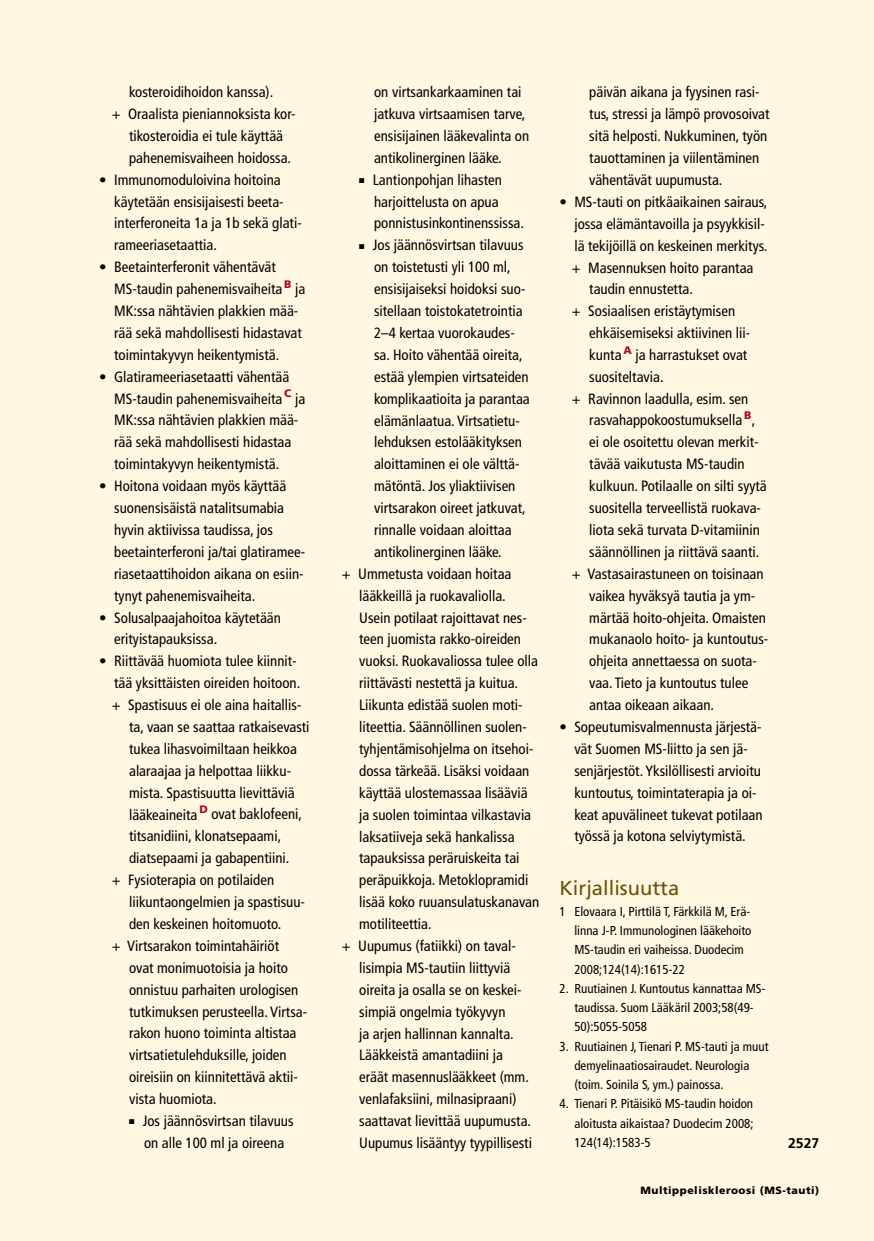
<style>
.page{position:relative;width:874px;height:1241px;background:#fff}
.page>*{position:absolute;margin:0;border:0;box-sizing:border-box;transform-origin:0 0}
.t1{font:20.12px "Frutiger LT Std";color:#6a5209}
.t2{font:condensed 14.88px/21.9px "Frutiger LT Std";color:#000}
.t3{font:700 14px "Frutiger LT Std";color:#000}
.t4{font:condensed 12.95px/19.2px "Frutiger LT Std";color:#000}
.t5{font:900 10.5px "Frutiger LT Std";letter-spacing:.05em;color:#000}
</style>
<div class="page">
<div style="left:0;top:0;width:873px;height:1240px;background:#fff7e2"></div>
<p class="t2" style="left:129px;top:81px;width:146px">kosteroidihoidon kanssa).</p>
<p class="t2" style="left:112px;top:103px;width:185px">+ Oraalista pieniannoksista kor-</p>
<p class="t2" style="left:129px;top:125px;width:155px">tikosteroidia ei tule käyttää</p>
<p class="t2" style="left:129px;top:147px;width:163px">pahenemisvaiheen hoidossa.</p>
<p class="t2" style="left:114px;top:169px;width:189px;text-indent:-15px">• Immunomoduloivina hoitoina käytetään ensisijaisesti beeta&shy;interferoneita 1a ja 1b sekä glati&shy;rameeriasetaattia.</p>
<p class="t2" style="left:114px;top:256px;width:192px;text-indent:-15px">• Beetainterferonit vähentävät MS-taudin pahenemisvaiheita <sup>B</sup> ja MK:ssa nähtävien plakkien mää&shy;rää sekä mahdollisesti hidastavat toimintakyvyn heikentymistä.</p>
<p class="t2" style="left:114px;top:365px;width:192px;text-indent:-15px">• Glatirameeriasetaatti vähentää MS-taudin pahenemisvaiheita <sup>C</sup> ja MK:ssa nähtävien plakkien mää&shy;rää sekä mahdollisesti hidastaa toimintakyvyn heikentymistä.</p>
<p class="t2" style="left:114px;top:475px;width:192px;text-indent:-15px">• Hoitona voidaan myös käyttää suonensisäistä natalitsumabia hyvin aktiivissa taudissa, jos beetainterferoni ja/tai glatiramee&shy;riasetaattihoidon aikana on esiin&shy;tynyt pahenemisvaiheita.</p>
<p class="t2" style="left:114px;top:606px;width:168px;text-indent:-15px">• Solusalpaajahoitoa käytetään erityistapauksissa.</p>
<p class="t2" style="left:99px;top:650px;width:199px">• Riittävää huomiota tulee kiinnit-</p>
<p class="t2" style="left:114px;top:672px;width:187px">tää yksittäisten oireiden hoitoon.</p>
<p class="t2" style="left:112px;top:694px;width:191px">+ Spastisuus ei ole aina haitallis-</p>
<p class="t2" style="left:129px;top:716px;width:182px">ta, vaan se saattaa ratkaisevasti</p>
<p class="t2" style="left:129px;top:737px;width:169px">tukea lihasvoimiltaan heikkoa</p>
<p class="t2" style="left:129px;top:759px;width:163px">alaraajaa ja helpottaa liikku-</p>
<p class="t2" style="left:129px;top:781px;width:167px">mista. Spastisuutta lievittäviä</p>
<p class="t2" style="left:129px;top:803px;width:174px">lääkeaineita <sup>D</sup> ovat baklofeeni,</p>
<p class="t2" style="left:129px;top:825px;width:153px">titsanidiini, klonatsepaami,</p>
<p class="t2" style="left:129px;top:847px;width:162px">diatsepaami ja gabapentiini.</p>
<p class="t2" style="left:112px;top:869px;width:164px">+ Fysioterapia on potilaiden</p>
<p class="t2" style="left:129px;top:890px;width:177px">liikuntaongelmien ja spastisuu-</p>
<p class="t2" style="left:129px;top:912px;width:154px">den keskeinen hoitomuoto.</p>
<p class="t2" style="left:112px;top:934px;width:169px">+ Virtsarakon toimintahäiriöt</p>
<p class="t2" style="left:129px;top:956px;width:160px">ovat monimuotoisia ja hoito</p>
<p class="t2" style="left:129px;top:978px;width:171px">onnistuu parhaiten urologisen</p>
<p class="t2" style="left:129px;top:1000px;width:179px">tutkimuksen perusteella. Virtsa-</p>
<p class="t2" style="left:129px;top:1022px;width:169px">rakon huono toiminta altistaa</p>
<p class="t2" style="left:129px;top:1044px;width:159px">virtsatietulehduksille, joiden</p>
<p class="t2" style="left:129px;top:1066px;width:170px">oireisiin on kiinnitettävä aktii-</p>
<p class="t2" style="left:129px;top:1087px;width:89px">vista huomiota.</p>
<p class="t2" style="left:129px;top:1109px;width:166px;text-align:center">■ Jos jäännösvirtsan tilavuus on alle 100 ml ja oireena</p>
<p class="t2" style="left:374px;top:81px;width:157px">on virtsankarkaaminen tai jatkuva virtsaamisen tarve, ensisijainen lääkevalinta on antikolinerginen lääke.</p>
<p class="t2" style="left:374px;top:169px;width:151px;text-indent:-15px">■ Lantionpohjan lihasten harjoittelusta on apua ponnistusinkontinenssissa.</p>
<p class="t2" style="left:359px;top:234px;width:166px">■ Jos jäännösvirtsan tilavuus</p>
<p class="t2" style="left:374px;top:256px;width:138px">on toistetusti yli 100 ml,</p>
<p class="t2" style="left:374px;top:278px;width:153px">ensisijaiseksi hoidoksi suo-</p>
<p class="t2" style="left:374px;top:300px;width:150px">sitellaan toistokatetrointia</p>
<p class="t2" style="left:374px;top:322px;width:142px">2–4 kertaa vuorokaudes-</p>
<p class="t2" style="left:374px;top:344px;width:150px">sa. Hoito vähentää oireita,</p>
<p class="t2" style="left:374px;top:365px;width:156px">estää ylempien virtsateiden</p>
<p class="t2" style="left:374px;top:387px;width:157px">komplikaatioita ja parantaa</p>
<p class="t2" style="left:374px;top:409px;width:147px">elämänlaatua. Virtsatietu-</p>
<p class="t2" style="left:374px;top:431px;width:149px">lehduksen estolääkityksen</p>
<p class="t2" style="left:374px;top:453px;width:147px">aloittaminen ei ole välttä-</p>
<p class="t2" style="left:374px;top:475px;width:143px">mätöntä. Jos yliaktiivisen</p>
<p class="t2" style="left:374px;top:497px;width:153px">virtsarakon oireet jatkuvat,</p>
<p class="t2" style="left:374px;top:519px;width:139px">rinnalle voidaan aloittaa</p>
<p class="t2" style="left:374px;top:541px;width:129px">antikolinerginen lääke.</p>
<p class="t2" style="left:341px;top:562px;width:171px">+ Ummetusta voidaan hoitaa</p>
<p class="t2" style="left:359px;top:584px;width:148px">lääkkeillä ja ruokavaliolla.</p>
<p class="t2" style="left:359px;top:606px;width:169px">Usein potilaat rajoittavat nes-</p>
<p class="t2" style="left:359px;top:628px;width:163px">teen juomista rakko-oireiden</p>
<p class="t2" style="left:359px;top:650px;width:180px">vuoksi. Ruokavaliossa tulee olla</p>
<p class="t2" style="left:359px;top:672px;width:160px">riittävästi nestettä ja kuitua.</p>
<p class="t2" style="left:359px;top:694px;width:165px">Liikunta edistää suolen moti-</p>
<p class="t2" style="left:359px;top:716px;width:169px">liteettia. Säännöllinen suolen-</p>
<p class="t2" style="left:359px;top:737px;width:176px">tyhjentämisohjelma on itsehoi-</p>
<p class="t2" style="left:359px;top:759px;width:172px">dossa tärkeää. Lisäksi voidaan</p>
<p class="t2" style="left:359px;top:781px;width:170px">käyttää ulostemassaa lisääviä</p>
<p class="t2" style="left:359px;top:803px;width:173px">ja suolen toimintaa vilkastavia</p>
<p class="t2" style="left:359px;top:825px;width:157px">laksatiiveja sekä hankalissa</p>
<p class="t2" style="left:359px;top:847px;width:162px">tapauksissa peräruiskeita tai</p>
<p class="t2" style="left:359px;top:869px;width:171px">peräpuikkoja. Metoklopramidi</p>
<p class="t2" style="left:359px;top:891px;width:181px">lisää koko ruuansulatuskanavan</p>
<p class="t2" style="left:359px;top:912px;width:74px">motiliteettia.</p>
<p class="t2" style="left:341px;top:934px;width:175px">+ Uupumus (fatiikki) on taval-</p>
<p class="t2" style="left:359px;top:956px;width:153px">lisimpia MS-tautiin liittyviä</p>
<p class="t2" style="left:359px;top:978px;width:164px">oireita ja osalla se on keskei-</p>
<p class="t2" style="left:359px;top:1000px;width:148px">simpiä ongelmia työkyvyn</p>
<p class="t2" style="left:359px;top:1022px;width:156px">ja arjen hallinnan kannalta.</p>
<p class="t2" style="left:359px;top:1044px;width:145px">Lääkkeistä amantadiini ja</p>
<p class="t2" style="left:359px;top:1066px;width:171px">eräät masennuslääkkeet (mm.</p>
<p class="t2" style="left:359px;top:1088px;width:159px">venlafaksiini, milnasipraani)</p>
<p class="t2" style="left:359px;top:1109px;width:173px">saattavat lievittää uupumusta.</p>
<p class="t2" style="left:359px;top:1131px;width:174px">Uupumus lisääntyy tyypillisesti</p>
<p class="t2" style="left:589px;top:81px;width:182px">päivän aikana ja fyysinen rasi&shy;tus, stressi ja lämpö provosoivat sitä helposti. Nukkuminen, työn tauottaminen ja viilentäminen vähentävät uupumusta.</p>
<p class="t2" style="left:559px;top:191px;width:209px">• MS-tauti on pitkäaikainen sairaus,</p>
<p class="t2" style="left:574px;top:213px;width:192px">jossa elämäntavoilla ja psyykkisil-</p>
<p class="t2" style="left:574px;top:234px;width:194px">lä tekijöillä on keskeinen merkitys.</p>
<p class="t2" style="left:571px;top:256px;width:183px">+ Masennuksen hoito parantaa</p>
<p class="t2" style="left:589px;top:278px;width:105px">taudin ennustetta.</p>
<p class="t2" style="left:571px;top:300px;width:165px">+ Sosiaalisen eristäytymisen</p>
<p class="t2" style="left:589px;top:322px;width:162px">ehkäisemiseksi aktiivinen lii-</p>
<p class="t2" style="left:589px;top:344px;width:159px">kunta <sup>A</sup> ja harrastukset ovat</p>
<p class="t2" style="left:589px;top:365px;width:76px">suositeltavia.</p>
<p class="t2" style="left:571px;top:387px;width:178px">+ Ravinnon laadulla, esim. sen</p>
<p class="t2" style="left:589px;top:409px;width:168px">rasvahappokoostumuksella <sup>B</sup>,</p>
<p class="t2" style="left:589px;top:431px;width:171px">ei ole osoitettu olevan merkit-</p>
<p class="t2" style="left:589px;top:453px;width:157px">tävää vaikutusta MS-taudin</p>
<p class="t2" style="left:589px;top:475px;width:179px">kulkuun. Potilaalle on silti syytä</p>
<p class="t2" style="left:589px;top:497px;width:173px">suositella terveellistä ruokava-</p>
<p class="t2" style="left:589px;top:519px;width:172px">liota sekä turvata D-vitamiinin</p>
<p class="t2" style="left:589px;top:540px;width:171px">säännöllinen ja riittävä saanti.</p>
<p class="t2" style="left:571px;top:562px;width:193px">+ Vastasairastuneen on toisinaan</p>
<p class="t2" style="left:589px;top:584px;width:167px">vaikea hyväksyä tautia ja ym-</p>
<p class="t2" style="left:589px;top:606px;width:178px">märtää hoito-ohjeita. Omaisten</p>
<p class="t2" style="left:589px;top:628px;width:180px">mukanaolo hoito- ja kuntoutus-</p>
<p class="t2" style="left:589px;top:650px;width:169px">ohjeita annettaessa on suota-</p>
<p class="t2" style="left:589px;top:672px;width:160px">vaa. Tieto ja kuntoutus tulee</p>
<p class="t2" style="left:589px;top:694px;width:126px">antaa oikeaan aikaan.</p>
<p class="t2" style="left:574px;top:716px;width:190px;text-indent:-15px">• Sopeutumisvalmennusta järjestä&shy;vät Suomen MS-liitto ja sen jä&shy;senjärjestöt. Yksilöllisesti arvioitu kuntoutus, toimintaterapia ja oi&shy;keat apuvälineet tukevat potilaan työssä ja kotona selviytymistä.</p>
<h1 class="t1" style="left:559px;top:876px;width:121px">Kirjallisuutta</h1>
<p class="t4" style="left:574px;top:901px;width:178px;text-indent:-15px">1 Elovaara I, Pirttilä T, Färkkilä M, Erä&shy;linna J-P. Immunologinen lääkehoito MS-taudin eri vaiheissa. Duodecim 2008;124(14):1615-22</p>
<p class="t4" style="left:574px;top:978px;width:192px;text-indent:-15px">2. Ruutiainen J. Kuntoutus kannattaa MS&shy;taudissa. Suom Lääkäril 2003;58(49-<br>50):5055-5058</p>
<p class="t4" style="left:574px;top:1036px;width:195px;text-indent:-15px">3. Ruutiainen J, Tienari P. MS-tauti ja muut demyelinaatiosairaudet. Neurologia (toim. Soinila S, ym.) painossa.</p>
<p class="t4" style="left:574px;top:1094px;width:180px;text-align:justify;text-indent:-15px">4. Tienari P. Pitäisikö MS-taudin hoidon aloitusta aikaistaa? Duodecim 2008; 124(14):1583-5</p>
<p class="t3" style="left:787px;top:1134px;width:33px">2527</p>
<p class="t5" style="left:640px;top:1183px;width:180px">Multippeliskleroosi (MS-tauti)</p>
</div>
